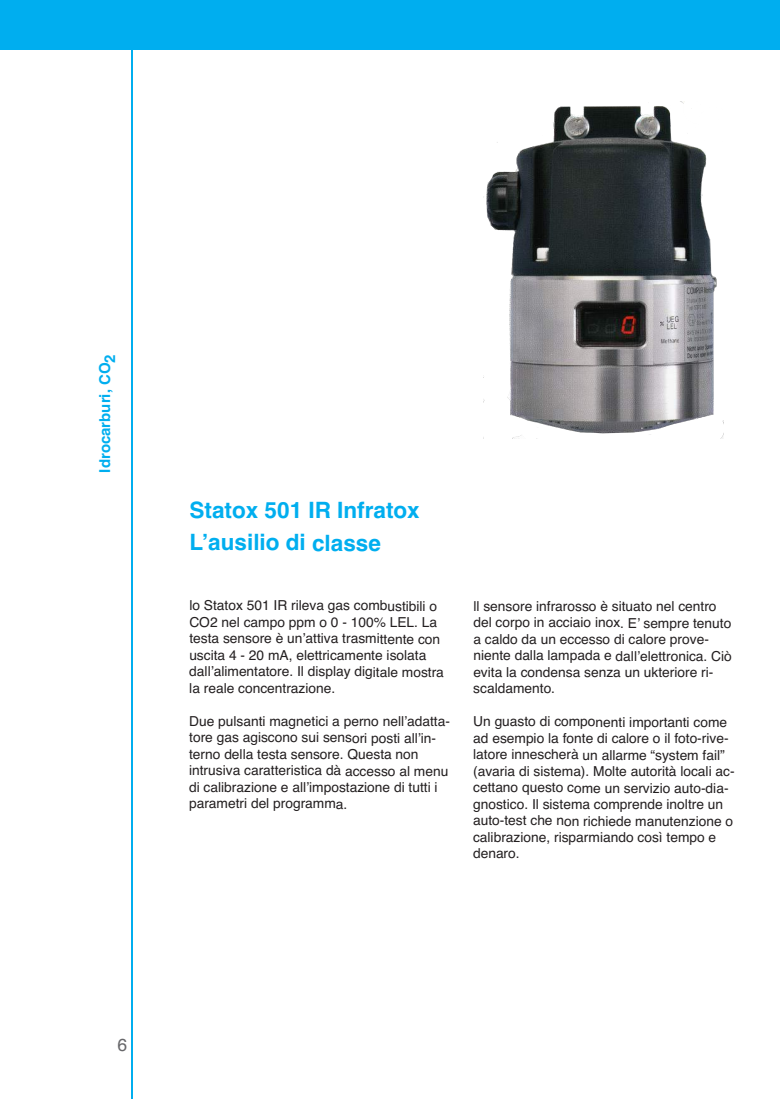
<style>
.page{position:relative;width:780px;height:1099px;background:#fff}
.page>*{position:absolute;margin:0;border:0;box-sizing:border-box;transform-origin:0 0}
.t1{font:700 22.5px/32.5px "Helvetica";letter-spacing:-.005em;color:#00aeef}
.t2{font:17.5px "Helvetica";color:#67676a}
.t3{font:700 15px "Helvetica";color:#00aeef}
.t4{font:13.75px/16.5px "Helvetica";letter-spacing:-.005em;color:#231f20}
</style>
<div class="page">
<hr style="left:131px;top:33px;width:2px;height:1065px;background:#00aeef">
<img style="left:483px;top:101px;width:240px;height:337px">
<div style="left:0;top:0;width:780px;height:50px;background:#00aeef"></div>
<p class="t3" style="left:96px;top:472px;width:120px;rotate:-90deg">Idrocarburi, CO2</p>
<h1 class="t1" style="left:189px;top:494px;width:232px">Statox 501 IR Infratox<br>L’ausilio di classe</h1>
<p class="t4" style="left:189px;top:597px;width:256px">lo Statox 501 IR rileva gas combustibili o CO2 nel campo ppm o 0 - 100% LEL. La testa sensore è un’attiva trasmittente con uscita 4 - 20 mA, elettricamente isolata dall’alimentatore. Il display digitale mostra la reale concentrazione.</p>
<p class="t4" style="left:189px;top:713px;width:262px">Due pulsanti magnetici a perno nell’adatta&shy;tore gas agiscono sui sensori posti all’in&shy;terno della testa sensore. Questa non intrusiva caratteristica dà accesso al menu di calibrazione e all’impostazione di tutti i parametri del programma.</p>
<p class="t4" style="left:473px;top:598px;width:260px">ll sensore infrarosso è situato nel centro del corpo in acciaio inox. E’ sempre tenuto a caldo da un eccesso di calore prove&shy;niente dalla lampada e dall’elettronica. Ciò evita la condensa senza un ukteriore ri&shy;scaldamento.</p>
<p class="t4" style="left:473px;top:713px;width:263px">Un guasto di componenti importanti come ad esempio la fonte di calore o il foto-rive&shy;latore innescherà un allarme “system fail” (avaria di sistema). Molte autorità locali ac&shy;cettano questo come un servizio auto-dia&shy;gnostico. Il sistema comprende inoltre un auto-test che non richiede manutenzione o calibrazione, risparmiando così tempo e denaro.</p>
<p class="t2" style="left:117px;top:1034px;width:11px">6</p>
</div>
